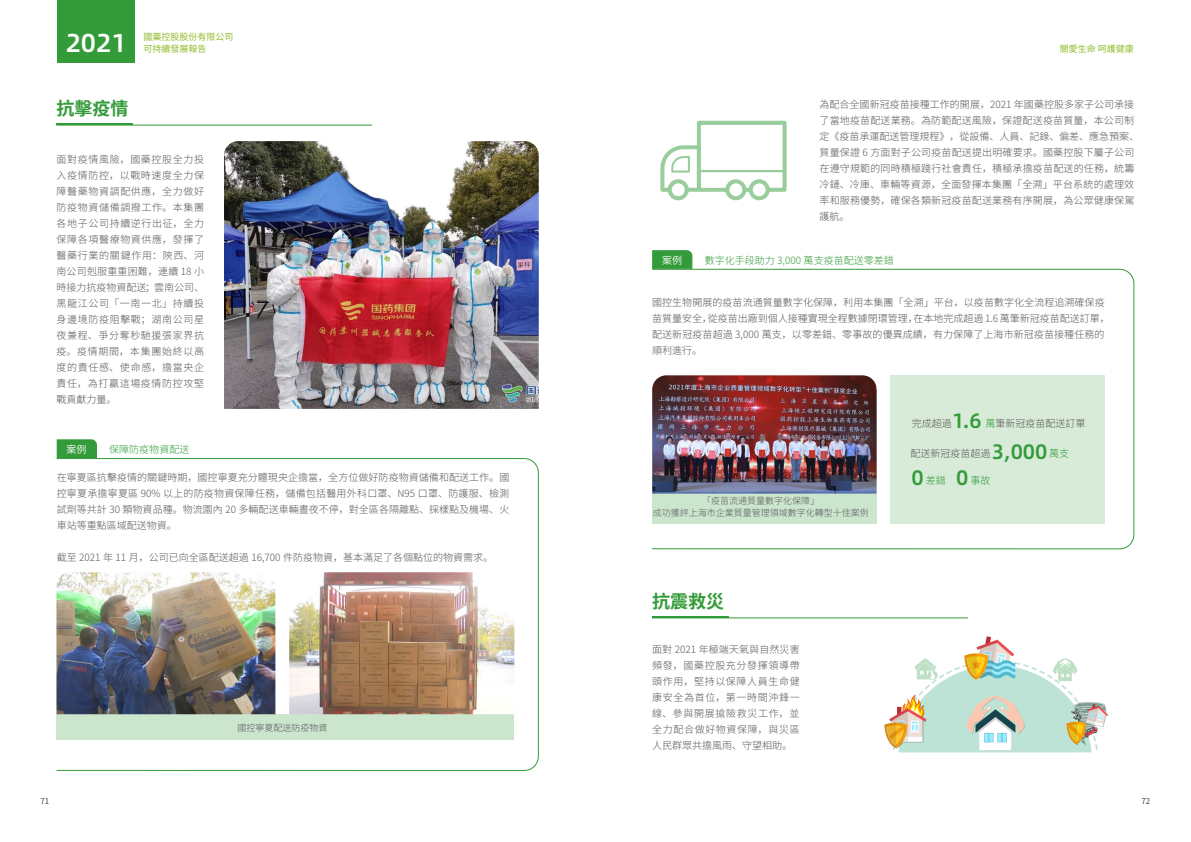
<style>
.page{position:relative;width:1191px;height:842px;background:#fff}
.page>*{position:absolute;margin:0;border:0;box-sizing:border-box;transform-origin:0 0}
.t1{font:26px "Alibaba Pu Hui Ti M";color:#fff}
.t2{font:700 18px "Source Han Sans CN";color:#339b39}
.t3{font:300 10px/16px "Source Han Sans CN";letter-spacing:.01em;color:#595757;text-align:justify}
.t4{font:300 10px "Source Han Sans CN";color:#339b39}
.t5{font:300 10px "Source Han Sans CN";color:#585757}
.t6{font:10px "Source Han Sans CN";color:#fff}
.t7{font:300 9px/12px "Source Han Sans CN";color:#5a5a5c;text-align:center}
.t8{font:9px/12.2px "Source Han Sans CN";color:#93bb2c}
.t9{font:8px "Source Han Sans CN";color:#4c4948}
.s1{font-family:"Alibaba Pu Hui Ti M";font-weight:400;font-size:21px;color:#339b39}
.s2{color:#339b39}
.s3{font-family:"Alibaba Pu Hui Ti M";font-weight:400;font-size:21px}
</style>
<div class="page">
<div style="left:57px;top:0;width:78px;height:62px;background:#339b39"></div>
<hr style="left:56px;top:125px;width:316px;height:1px;background:#339b39">
<hr style="left:56px;top:123px;width:77px;height:2px;background:#339b39">
<svg style="left:57px;top:439px;width:40px;height:18px"></svg>
<svg style="left:652px;top:268px;width:482px;height:282px"></svg>
<svg style="left:56px;top:457px;width:483px;height:314px"></svg>
<svg style="left:652px;top:250px;width:40px;height:19px"></svg>
<div style="left:652px;top:494px;width:224px;height:30px;background:#cce6ce"></div>
<div style="left:890px;top:375px;width:214px;height:149px;background:#d7ebd8"></div>
<hr style="left:652px;top:617px;width:316px;height:1px;background:#339b39">
<hr style="left:652px;top:616px;width:77px;height:2px;background:#339b39">
<svg style="left:660px;top:121px;width:126px;height:80px"></svg>
<img style="left:224px;top:141px;width:315px;height:268px">
<img style="left:56px;top:572px;width:219px;height:142px">
<img style="left:289px;top:572px;width:225px;height:142px">
<img style="left:652px;top:375px;width:224px;height:119px">
<img style="left:884px;top:636px;width:194px;height:117px">
<img style="left:1078px;top:702px;width:30px;height:51px">
<h1 class="t1" style="left:66px;top:22px;width:62px">2021</h1>
<p class="t8" style="left:143px;top:31px;width:91px">國藥控股股份有限公司可持續發展報告</p>
<h2 class="t2" style="left:56px;top:98px;width:73px">抗擊疫情</h2>
<p class="t3" style="left:56px;top:151px;width:149px">面對疫情風險，國藥控股全力投入疫情防控，以戰時速度全力保障醫藥物資調配供應，全力做好防疫物資儲備調撥工作。本集團各地子公司持續逆行出征，全力保障各項醫療物資供應，發揮了醫藥行業的關鍵作用：陝西、河南公司剋服重重困難，連續 18 小時接力抗疫物資配送；雲南公司、黑龍江公司「一南一北」持續投身邊境防疫阻擊戰；湖南公司星夜兼程、爭分奪秒馳援張家界抗疫。疫情期間，本集團始終以高度的責任感、使命感，擔當央企責任，為打贏這場疫情防控攻堅戰貢獻力量。</p>
<p class="t6" style="left:67px;top:444px;width:21px">案例</p>
<p class="t4" style="left:109px;top:444px;width:81px">保障防疫物資配送</p>
<p class="t3" style="left:57px;top:469px;width:454px">在寧夏區抗擊疫情的關鍵時期，國控寧夏充分體現央企擔當，全方位做好防疫物資儲備和配送工作。國控寧夏承擔寧夏區 90% 以上的防疫物資保障任務，儲備包括醫用外科口罩、N95 口罩、防護服、檢測試劑等共計 30 類物資品種。物流園內 20 多輛配送車輛晝夜不停，對全區各隔離點、採樣點及機場、火車站等重點區域配送物資。</p>
<p class="t3" style="left:57px;top:549px;width:438px">截至 2021 年 11 月，公司已向全區配送超過 16,700 件防疫物資，基本滿足了各個點位的物資需求。</p>
<p class="t7" style="left:238px;top:721px;width:91px">國控寧夏配送防疫物資</p>
<p class="t8" style="left:1059px;top:43px;width:76px">關愛⽣命 呵護健康</p>
<p class="t3" style="left:819px;top:97px;width:321px;text-align:left">為配合全國新冠疫苗接種工作的開展，2021 年國藥控股多家子公司承接了當地疫苗配送業務。為防範配送風險，保證配送疫苗質量，本公司制定《疫苗承運配送管理規程》，從設備、人員、記錄、偏差、應急預案、質量保證 6 方面對子公司疫苗配送提出明確要求。國藥控股下屬子公司在遵守規範的同時積極踐行社會責任，積極承擔疫苗配送的任務，統籌冷鏈、冷庫、車輛等資源，全面發揮本集團「全溯」平台系統的處理效率和服務優勢，確保各類新冠疫苗配送業務有序開展，為公眾健康保駕護航。</p>
<p class="t6" style="left:662px;top:255px;width:21px">案例</p>
<p class="t4" style="left:704px;top:255px;width:190px">數字化手段助力 3,000 萬支疫苗配送零差錯</p>
<p class="t3" style="left:652px;top:295px;width:459px;text-align:left">國控生物開展的疫苗流通質量數字化保障，利用本集團「全溯」平台，以疫苗數字化全流程追溯確保疫苗質量安全，從疫苗出廠到個人接種實現全程數據閉環管理，在本地完成超過 1.6 萬筆新冠疫苗配送訂單，配送新冠疫苗超過 3,000 萬支，以零差錯、零事故的優異成績，有力保障了上海市新冠疫苗接種任務的順利進行。</p>
<p class="t7" style="left:653px;top:495px;width:217px">「疫苗流通質量數字化保障」<br>成功獲評上海市企業質量管理領域數字化轉型十佳案例</p>
<h2 class="t2" style="left:652px;top:591px;width:73px">抗震救災</h2>
<p class="t3" style="left:652px;top:641px;width:149px">面對 2021 年極端天氣與自然災害頻發，國藥控股充分發揮領導帶頭作用，堅持以保障人員生命健康安全為首位，第一時間沖鋒一線、參與開展搶險救災工作，並全力配合做好物資保障，與災區人民群眾共擔風雨、守望相助。</p>
<p class="t5" style="left:911px;top:418px;width:175px">完成超過<span class="s1">1.6</span> <span class="s2">萬</span>筆新冠疫苗配送訂單</p>
<p class="t5" style="left:910px;top:447px;width:160px">配送新冠疫苗超過<span class="s1">3,000</span> <span class="s2">萬支</span></p>
<p class="t4" style="left:911px;top:475px;width:80px"><span class="s3">0</span>差錯 <span class="s3">0</span>事故</p>
<p class="t9" style="left:40px;top:796px;width:10px">71</p>
<p class="t9" style="left:1141px;top:796px;width:10px">72</p>
</div>
